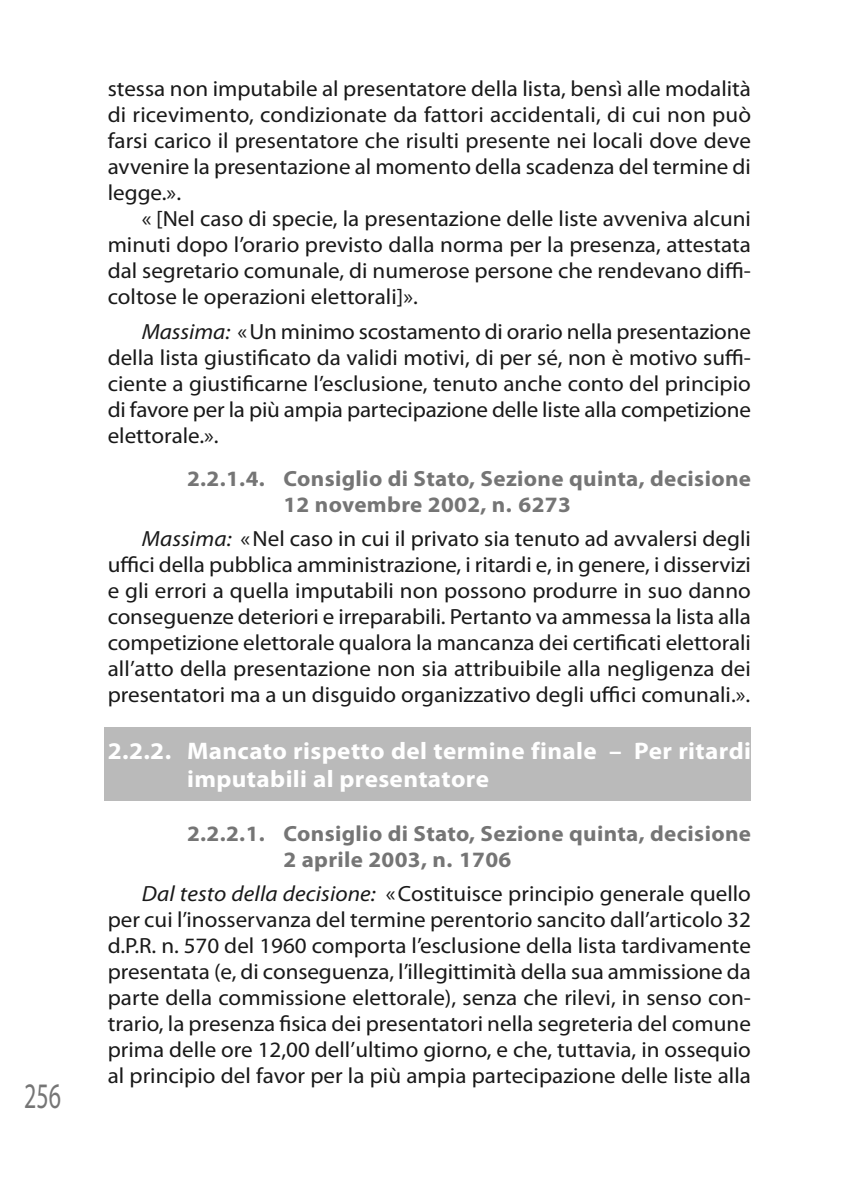
<style>
.page{position:relative;width:842px;height:1191px;background:#fff}
.page>*{position:absolute;margin:0;border:0;box-sizing:border-box;transform-origin:0 0}
.t1{font:36px "Myriad Pro";color:#757575;scale:.67 1}
.t2{font:700 24px/28px "Myriad Pro";letter-spacing:.015em;color:#fff;scale:1.05 1}
.t3{font:22px/26px "Myriad Pro";color:#191919;text-align:justify;scale:1.05 1}
.t4{font:700 22px/26px "Myriad Pro";letter-spacing:.015em;color:#757575;scale:1.05 1}
.s1{font-style:italic}
</style>
<div class="page">
<div style="left:105px;top:727px;width:646px;height:74px;background:#bababa"></div>
<p class="t1" style="left:24px;top:1082px;width:57px">256</p>
<p class="t3" style="left:108px;top:77px;width:614px">stessa non imputabile al presentatore della lista, bensì alle modalità di ricevimento, condizionate da fattori accidentali, di cui non può farsi carico il presentatore che risulti presente nei locali dove deve avvenire la presentazione al momento della scadenza del termine di legge.».</p>
<p class="t3" style="left:108px;top:207px;width:614px;text-indent:34px">« [Nel caso di specie, la presentazione delle liste avveniva alcuni minuti dopo l’orario previsto dalla norma per la presenza, attestata dal segretario comunale, di numerose persone che rendevano diffi&shy;coltose le operazioni elettorali]».</p>
<p class="t3" style="left:108px;top:320px;width:614px;text-indent:34px"><span class="s1">Massima:</span> «Un minimo scostamento di orario nella presentazione della lista giustificato da validi motivi, di per sé, non è motivo suffi&shy;ciente a giustificarne l’esclusione, tenuto anche conto del principio di favore per la più ampia partecipazione delle liste alla competizione elettorale.».</p>
<p class="t4" style="left:283px;top:467px;width:447px;text-indent:-96px">2.2.1.4. Consiglio di Stato, Sezione quinta, decisione<br>12 novembre 2002, n. 6273</p>
<p class="t3" style="left:108px;top:527px;width:614px;text-indent:34px"><span class="s1">Massima:</span> «Nel caso in cui il privato sia tenuto ad avvalersi degli uffici della pubblica amministrazione, i ritardi e, in genere, i disservizi e gli errori a quella imputabili non possono produrre in suo danno conseguenze deteriori e irreparabili. Pertanto va ammessa la lista alla competizione elettorale qualora la mancanza dei certificati elettorali all’atto della presentazione non sia attribuibile alla negligenza dei presentatori ma a un disguido organizzativo degli uffici comunali.».</p>
<p class="t2" style="left:187px;top:738px;width:538px;text-indent:-79px">2.2.2. Mancato rispetto del termine finale – Per ritardi imputabili al presentatore</p>
<p class="t4" style="left:283px;top:822px;width:447px;text-indent:-96px">2.2.2.1. Consiglio di Stato, Sezione quinta, decisione<br>2 aprile 2003, n. 1706</p>
<p class="t3" style="left:108px;top:883px;width:614px;text-indent:34px"><span class="s1">Dal testo della decisione:</span> «Costituisce principio generale quello per cui l’inosservanza del termine perentorio sancito dall’articolo 32 d.P.R. n. 570 del 1960 comporta l’esclusione della lista tardivamente presentata (e, di conseguenza, l’illegittimità della sua ammissione da parte della commissione elettorale), senza che rilevi, in senso con&shy;trario, la presenza fisica dei presentatori nella segreteria del comune prima delle ore 12,00 dell’ultimo giorno, e che, tuttavia, in ossequio al principio del favor per la più ampia partecipazione delle liste alla</p>
</div>
